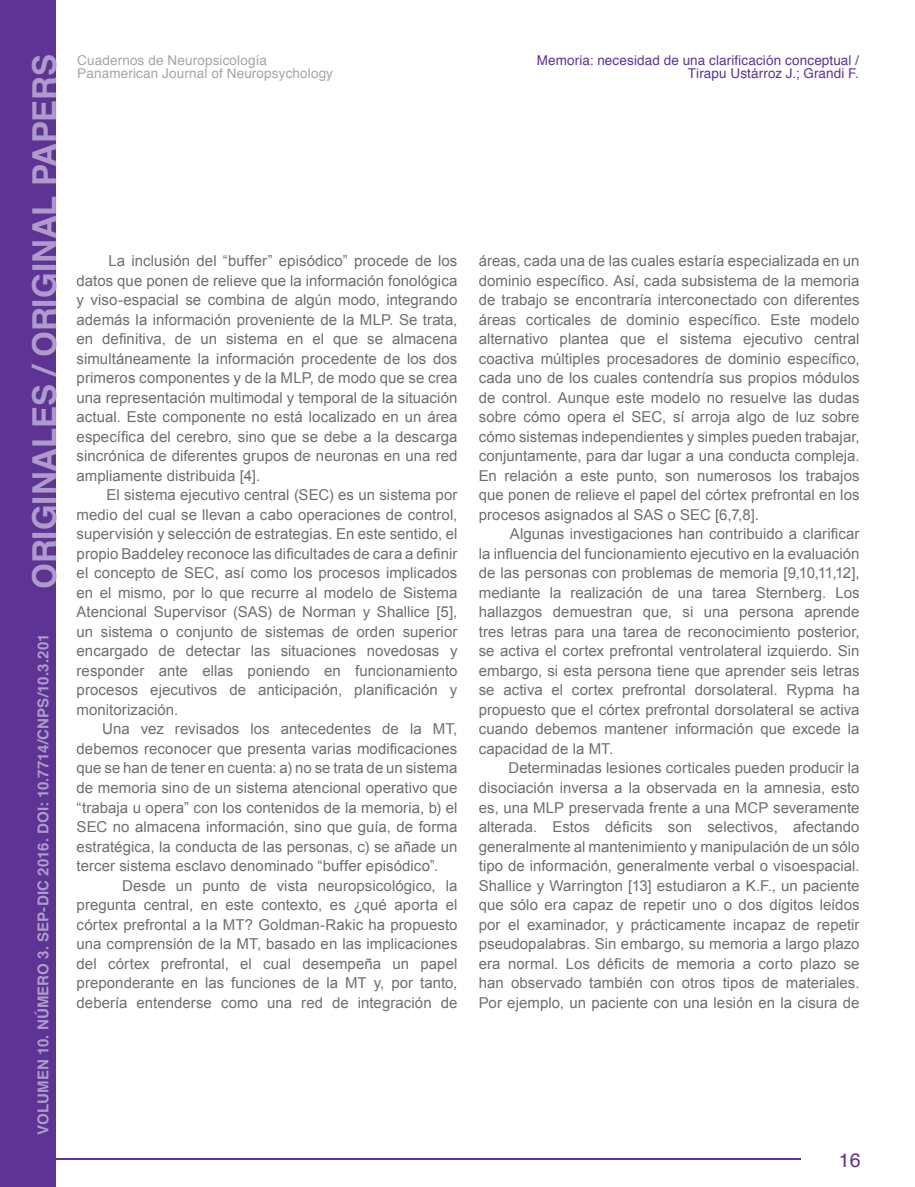
<style>
.page{position:relative;width:915px;height:1187px;background:#fff}
.page>*{position:absolute;margin:0;border:0;box-sizing:border-box;transform-origin:0 0}
.t1{font:700 33px "Helvetica";letter-spacing:-.005em;color:#ad9ccb}
.t2{font:19.5px "Helvetica";color:#5d3393}
.t3{font:15px/19.5px "Arial";letter-spacing:.005em;color:#6d6e71;text-align:justify}
.t4{font:700 15px "Helvetica";letter-spacing:.01em;color:#ad9ccb}
.t5{font:13.5px/13.5px "Helvetica";letter-spacing:.01em;color:#5d3393;text-align:right}
.t6{font:13.5px/13.5px "Helvetica";letter-spacing:.01em;color:#a3a5a8}
</style>
<div class="page">
<div style="left:0;top:0;width:55px;height:1186px;background:#5d3393"></div>
<hr style="left:0;top:1157px;width:800px;height:2px;background:#5d3393">
<h1 class="t1" style="left:18px;top:589px;width:536px;rotate:-90deg">ORIGINALES / ORIGINAL PAPERS</h1>
<p class="t6" style="left:77px;top:54px;width:257px">Cuadernos de Neuropsicología<br>Panamerican Journal of Neuropsychology</p>
<p class="t3" style="left:77px;top:251px;width:382px;text-indent:32px">La inclusión del “buffer” episódico” procede de los datos que ponen de relieve que la información fonológica y viso-espacial se combina de algún modo, integrando además la información proveniente de la MLP. Se trata, en definitiva, de un sistema en el que se almacena simultáneamente la información procedente de los dos primeros componentes y de la MLP, de modo que se crea una representación multimodal y temporal de la situación actual. Este componente no está localizado en un área específica del cerebro, sino que se debe a la descarga sincrónica de diferentes grupos de neuronas en una red ampliamente distribuida [4].</p>
<p class="t3" style="left:77px;top:485px;width:382px;text-indent:30px">El sistema ejecutivo central (SEC) es un sistema por medio del cual se llevan a cabo operaciones de control, supervisión y selección de estrategias. En este sentido, el propio Baddeley reconoce las dificultades de cara a definir el concepto de SEC, así como los procesos implicados en el mismo, por lo que recurre al modelo de Sistema Atencional Supervisor (SAS) de Norman y Shallice [5], un sistema o conjunto de sistemas de orden superior encargado de detectar las situaciones novedosas y responder ante ellas poniendo en funcionamiento procesos ejecutivos de anticipación, planificación y monitorización.</p>
<p class="t3" style="left:77px;top:719px;width:382px;text-indent:26px">Una vez revisados los antecedentes de la MT, debemos reconocer que presenta varias modificaciones que se han de tener en cuenta: a) no se trata de un sistema de memoria sino de un sistema atencional operativo que “trabaja u opera” con los contenidos de la memoria, b) el SEC no almacena información, sino que guía, de forma estratégica, la conducta de las personas, c) se añade un tercer sistema esclavo denominado “buffer episódico”.</p>
<p class="t3" style="left:77px;top:875px;width:382px;text-indent:46px">Desde un punto de vista neuropsicológico, la pregunta central, en este contexto, es ¿qué aporta el córtex prefrontal a la MT? Goldman-Rakic ha propuesto una comprensión de la MT, basado en las implicaciones del córtex prefrontal, el cual desempeña un papel preponderante en las funciones de la MT y, por tanto, debería entenderse como una red de integración de</p>
<p class="t4" style="left:31px;top:1134px;width:503px;rotate:-90deg">VOLUMEN 10. NÚMERO 3. SEP-DIC 2016. DOI: 10.7714/CNPS/10.3.201</p>
<p class="t5" style="left:536px;top:54px;width:324px">Memoria: necesidad de una clarificación conceptual /<br>Tirapu Ustárroz J.; Grandi F.</p>
<p class="t3" style="left:478px;top:251px;width:382px">áreas, cada una de las cuales estaría especializada en un dominio específico. Así, cada subsistema de la memoria de trabajo se encontraría interconectado con diferentes áreas corticales de dominio específico. Este modelo alternativo plantea que el sistema ejecutivo central coactiva múltiples procesadores de dominio específico, cada uno de los cuales contendría sus propios módulos de control. Aunque este modelo no resuelve las dudas sobre cómo opera el SEC, sí arroja algo de luz sobre cómo sistemas independientes y simples pueden trabajar, conjuntamente, para dar lugar a una conducta compleja.<br>En relación a este punto, son numerosos los trabajos que ponen de relieve el papel del córtex prefrontal en los procesos asignados al SAS o SEC [6,7,8].</p>
<p class="t3" style="left:478px;top:524px;width:382px;text-indent:31px">Algunas investigaciones han contribuido a clarificar la influencia del funcionamiento ejecutivo en la evaluación de las personas con problemas de memoria [9,10,11,12], mediante la realización de una tarea Sternberg. Los hallazgos demuestran que, si una persona aprende tres letras para una tarea de reconocimiento posterior, se activa el cortex prefrontal ventrolateral izquierdo. Sin embargo, si esta persona tiene que aprender seis letras se activa el cortex prefrontal dorsolateral. Rypma ha propuesto que el córtex prefrontal dorsolateral se activa cuando debemos mantener información que excede la capacidad de la MT.</p>
<p class="t3" style="left:478px;top:758px;width:382px;text-indent:30px">Determinadas lesiones corticales pueden producir la disociación inversa a la observada en la amnesia, esto es, una MLP preservada frente a una MCP severamente alterada. Estos déficits son selectivos, afectando generalmente al mantenimiento y manipulación de un sólo tipo de información, generalmente verbal o visoespacial.<br>Shallice y Warrington [13] estudiaron a K.F., un paciente que sólo era capaz de repetir uno o dos dígitos leídos por el examinador, y prácticamente incapaz de repetir pseudopalabras. Sin embargo, su memoria a largo plazo era normal. Los déficits de memoria a corto plazo se han observado también con otros tipos de materiales.<br>Por ejemplo, un paciente con una lesión en la cisura de</p>
<h2 class="t2" style="left:838px;top:1144px;width:23px">16</h2>
</div>
